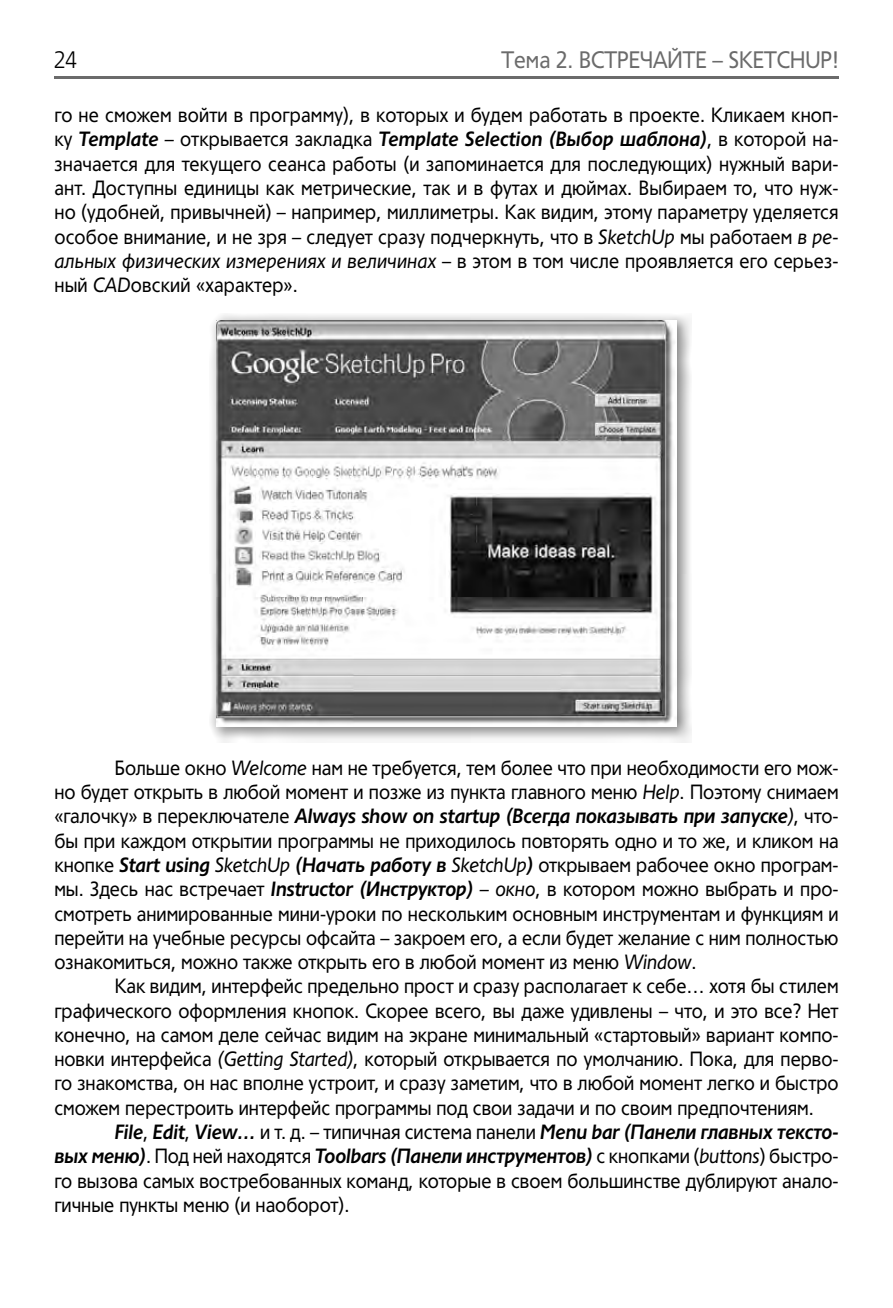
<style>
.page{position:relative;width:893px;height:1308px;background:#fff}
.page>*{position:absolute;margin:0;border:0;box-sizing:border-box;transform-origin:0 0}
.t1{font:23.4px "Tornado Cyr";color:#6b6b6b;scale:.9 1}
.t2{font:300 23.4px "Tornado Cyr";color:#000;scale:.9 1}
.t3{font:20.25px/24.3px "Tornado Cyr";color:#000;text-align:justify;scale:.9 1}
.s1{font-weight:700;font-style:italic}
.s2{font-style:italic}
</style>
<div class="page">
<hr style="left:54px;top:76px;width:785px;height:3px;background:#6b6b6b">
<img style="left:210px;top:314px;width:482px;height:428px">
<img style="left:216px;top:320px;width:460px;height:406px">
<p class="t2" style="left:54px;top:52px;width:27px">24</p>
<p class="t1" style="left:502px;top:52px;width:377px">Тема 2. ВСТРЕЧАЙТЕ – SKETCHUP!</p>
<p class="t3" style="left:54px;top:105px;width:873px">го не сможем войти в программу), в которых и будем работать в проекте. Кликаем кноп&shy;ку <span class="s1">Template</span> <span class="s2">–</span> открывается закладка <span class="s1">Template Selection (Выбор шаблона)</span>, в которой на&shy;значается для текущего сеанса работы (и запоминается для последующих) нужный вари&shy;ант. Доступны единицы как метрические, так и в футах и дюймах. Выбираем то, что нуж&shy;но (удобней, привычней) – например, миллиметры. Как видим, этому параметру уделяется особое внимание, и не зря – следует сразу подчеркнуть, что в <span class="s2">SketchUp</span> мы работаем <span class="s2">в ре&shy;альных физических измерениях и величинах</span> – в этом в том числе проявляется его серьез&shy;ный <span class="s2">CAD</span>овский «характер».</p>
<p class="t3" style="left:54px;top:758px;width:873px;text-indent:60px">Больше окно <span class="s2">Welcome</span> нам не требуется, тем более что при необходимости его мож&shy;но будет открыть в любой момент и позже из пункта главного меню <span class="s2">Help</span>. Поэтому снимаем «галочку» в переключателе <span class="s1">Always show on startup (Всегда показывать при запуске</span><span class="s2">)</span>, что&shy;бы при каждом открытии программы не приходилось повторять одно и то же, и кликом на кнопке <span class="s1">Start using</span> <span class="s2">SketchUp</span> <span class="s1">(Начать работу в</span> <span class="s2">SketchUp</span><span class="s1">)</span> открываем рабочее окно програм&shy;мы. Здесь нас встречает <span class="s1">Instructor (Инструктор)</span> <span class="s2">– окно</span>, в котором можно выбрать и про&shy;смотреть анимированные мини-уроки по нескольким основным инструментам и функциям и перейти на учебные ресурсы офсайта – закроем его, а если будет желание с ним полностью ознакомиться, можно также открыть его в любой момент из меню <span class="s2">Window</span>.</p>
<p class="t3" style="left:54px;top:976px;width:873px;text-indent:60px">Как видим, интерфейс предельно прост и сразу располагает к себе… хотя бы стилем графического оформления кнопок. Скорее всего, вы даже удивлены – что, и это все? Нет конечно, на самом деле сейчас видим на экране минимальный «стартовый» вариант компо&shy;новки интерфейса <span class="s2">(Getting Started)</span>, который открывается по умолчанию. Пока, для перво&shy;го знакомства, он нас вполне устроит, и сразу заметим, что в любой момент легко и быстро сможем перестроить интерфейс программы под свои задачи и по своим предпочтениям.</p>
<p class="t3" style="left:54px;top:1122px;width:873px;text-indent:60px"><span class="s1">File</span>, <span class="s1">Edit</span>, <span class="s1">View…</span> и т. д. – типичная система панели <span class="s1">Menu bar (Панели главных тексто&shy;вых меню)</span>. Под ней находятся <span class="s1">Toolbars (Панели инструментов)</span> с кнопками (<span class="s2">buttons</span>) быстро&shy;го вызова самых востребованных команд, которые в своем большинстве дублируют анало&shy;гичные пункты меню (и наоборот).</p>
</div>
